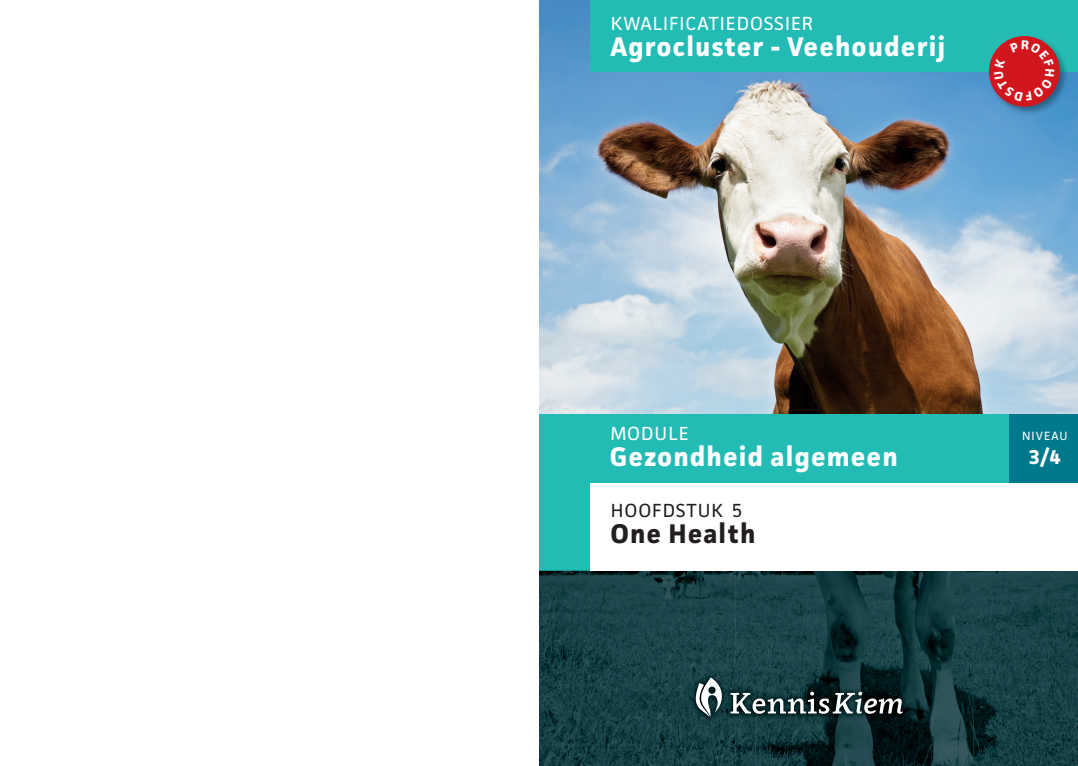
<style>
.page{position:relative;width:1078px;height:766px;background:#fff}
.page>*{position:absolute;margin:0;border:0;box-sizing:border-box;transform-origin:0 0}
.t1{font:700 27px "Facit";letter-spacing:.04em;color:#fff}
.t2{font:700 27px "Facit";letter-spacing:.04em;color:#231f20}
.t3{font:700 20px "Facit";color:#fff}
.t4{font:19px "Facit";letter-spacing:.05em;color:#fff}
.t5{font:19px "Facit";letter-spacing:.05em;color:#231f20}
.t6{font:12px "Facit";letter-spacing:.09em;color:#fff}
</style>
<div class="page">
<img style="left:539px;top:0;width:538px;height:414px">
<div style="left:530px;top:414px;width:547px;height:156px;background:#22bcb5"></div>
<div style="left:590px;top:0;width:487px;height:71px;background:#22bcb5"></div>
<img style="left:539px;top:570px;width:538px;height:195px">
<div style="left:590px;top:482px;width:487px;height:88px;background:#fff"></div>
<img style="left:689px;top:671px;width:219px;height:51px">
<svg style="left:730px;top:691px;width:172px;height:22px"></svg>
<svg style="left:695px;top:677px;width:29px;height:39px"></svg>
<img style="left:987px;top:36px;width:82px;height:80px">
<svg style="left:988px;top:36px;width:71px;height:71px"></svg>
<div style="left:1009px;top:414px;width:68px;height:68px;background:#00798d"></div>
<div style="left:0;top:0;width:539px;height:765px;background:#fff"></div>
<svg style="left:993px;top:41px;width:61px;height:60px;background:#c61f27"></svg>
<p class="t4" style="left:610px;top:12px;width:204px">KWALIFICATIEDOSSIER</p>
<p class="t1" style="left:610px;top:30px;width:336px">Agrocluster - Veehouderij</p>
<p class="t4" style="left:610px;top:421px;width:80px">MODULE</p>
<p class="t1" style="left:609px;top:439px;width:289px">Gezondheid algemeen</p>
<p class="t5" style="left:610px;top:498px;width:133px">HOOFDSTUK 5</p>
<p class="t2" style="left:610px;top:516px;width:147px">One Health</p>
<p class="t6" style="left:1021px;top:428px;width:47px">NIVEAU</p>
<p class="t3" style="left:1028px;top:444px;width:34px">3/4</p>
</div>
